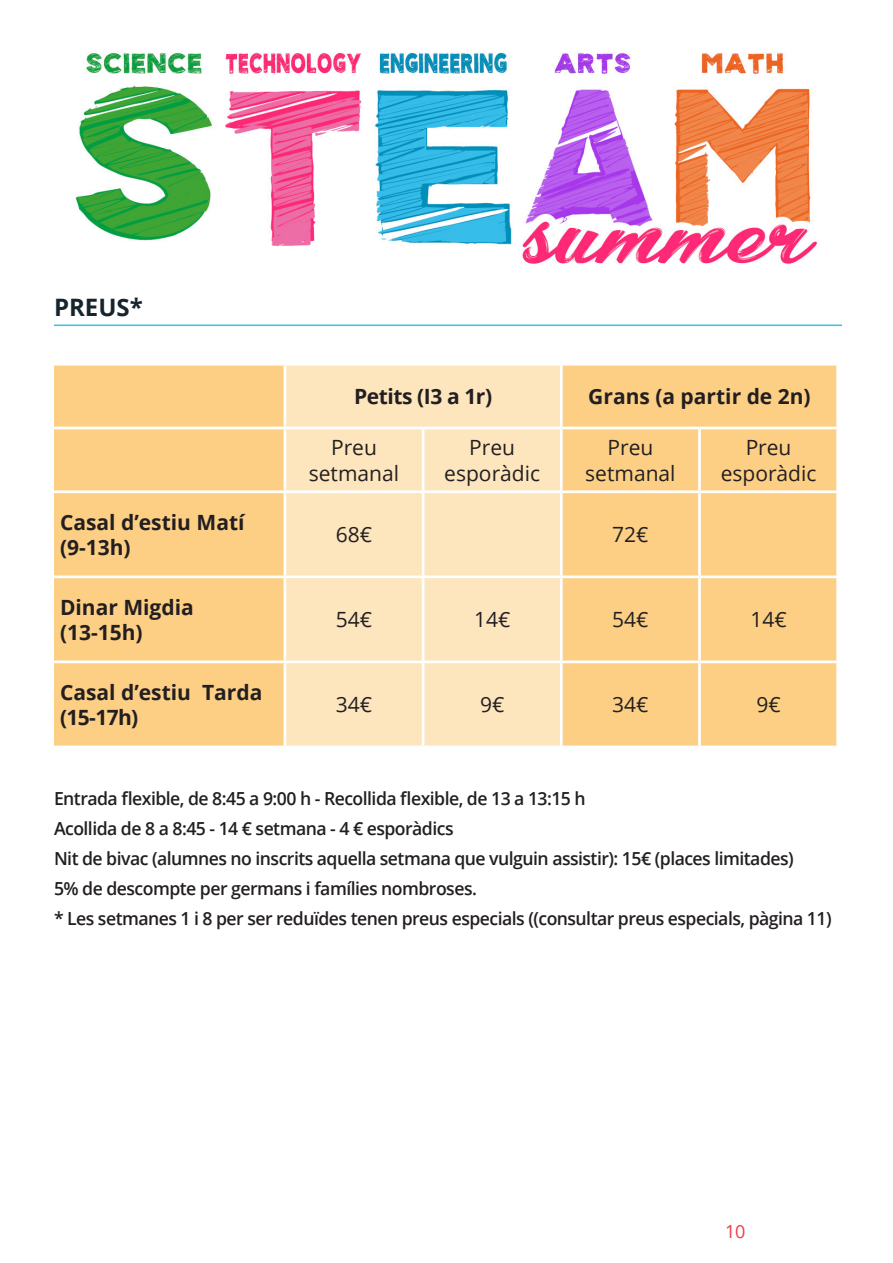
<style>
.page{position:relative;width:893px;height:1263px;background:#fff}
.page>*{position:absolute;margin:0;border:0;box-sizing:border-box;transform-origin:0 0}
.TDC_-_Título_y_número_de_página{font:700 24px "Open Sans";color:#16242e}
.t1{font:700 21px "Open Sans";color:#231f20}
.t2{font:21px/25.2px "Open Sans";color:#231f20;text-align:center}
.t3{font:700 21px "Open Sans";letter-spacing:-.02em;color:#231f20}
.t4{font:600 18px "Open Sans";letter-spacing:-.03em;color:#231f20}
.t5{font:18px "Open Sans";color:#ee3d43}
</style>
<div class="page">
<img style="left:75px;top:52px;width:743px;height:213px">
<hr style="left:54px;top:325px;width:788px;height:1px;background:#2cc3ec">
<div style="left:54px;top:366px;width:782px;height:380px;background:#fccf85"></div>
<div style="left:286px;top:366px;width:274px;height:380px;background:#fde5bd"></div>
<hr style="left:284px;top:366px;width:2px;height:61px;background:#fff">
<hr style="left:560px;top:366px;width:3px;height:61px;background:#fff">
<hr style="left:54px;top:427px;width:231px;height:2px;background:#fff">
<hr style="left:285px;top:427px;width:138px;height:2px;background:#fff">
<hr style="left:284px;top:429px;width:2px;height:61px;background:#fff">
<hr style="left:423px;top:427px;width:138px;height:2px;background:#fff">
<hr style="left:422px;top:429px;width:2px;height:61px;background:#fff">
<hr style="left:561px;top:427px;width:138px;height:2px;background:#fff">
<hr style="left:560px;top:429px;width:3px;height:61px;background:#fff">
<hr style="left:699px;top:427px;width:140px;height:2px;background:#fff">
<hr style="left:698px;top:429px;width:3px;height:61px;background:#fff">
<hr style="left:54px;top:490px;width:231px;height:3px;background:#fff">
<hr style="left:285px;top:490px;width:138px;height:3px;background:#fff">
<hr style="left:284px;top:493px;width:2px;height:82px;background:#fff">
<hr style="left:423px;top:490px;width:138px;height:3px;background:#fff">
<hr style="left:422px;top:493px;width:2px;height:82px;background:#fff">
<hr style="left:561px;top:490px;width:138px;height:3px;background:#fff">
<hr style="left:560px;top:493px;width:3px;height:82px;background:#fff">
<hr style="left:699px;top:490px;width:140px;height:3px;background:#fff">
<hr style="left:698px;top:493px;width:3px;height:82px;background:#fff">
<hr style="left:54px;top:575px;width:231px;height:3px;background:#fff">
<hr style="left:285px;top:575px;width:138px;height:3px;background:#fff">
<hr style="left:284px;top:578px;width:2px;height:82px;background:#fff">
<hr style="left:423px;top:575px;width:138px;height:3px;background:#fff">
<hr style="left:422px;top:578px;width:2px;height:82px;background:#fff">
<hr style="left:561px;top:575px;width:138px;height:3px;background:#fff">
<hr style="left:560px;top:578px;width:3px;height:82px;background:#fff">
<hr style="left:699px;top:575px;width:140px;height:3px;background:#fff">
<hr style="left:698px;top:578px;width:3px;height:82px;background:#fff">
<hr style="left:54px;top:660px;width:231px;height:3px;background:#fff">
<hr style="left:285px;top:660px;width:138px;height:3px;background:#fff">
<hr style="left:284px;top:663px;width:2px;height:83px;background:#fff">
<hr style="left:423px;top:660px;width:138px;height:3px;background:#fff">
<hr style="left:422px;top:663px;width:2px;height:83px;background:#fff">
<hr style="left:561px;top:660px;width:138px;height:3px;background:#fff">
<hr style="left:560px;top:663px;width:3px;height:83px;background:#fff">
<hr style="left:699px;top:660px;width:140px;height:3px;background:#fff">
<hr style="left:698px;top:663px;width:3px;height:83px;background:#fff">
<p class="TDC_-_Título_y_número_de_página" style="left:54px;top:290px;width:90px">PREUS*</p>
<p class="t1" style="left:60px;top:507px;width:186px">Casal d’estiu Matí</p>
<p class="t1" style="left:60px;top:532px;width:72px">(9-13h)</p>
<p class="t1" style="left:60px;top:592px;width:135px">Dinar Migdia</p>
<p class="t1" style="left:60px;top:617px;width:84px">(13-15h)</p>
<p class="t1" style="left:60px;top:677px;width:204px">Casal d’estiu Tarda</p>
<p class="t1" style="left:60px;top:703px;width:80px">(15-17h)</p>
<p class="t3" style="left:354px;top:382px;width:140px">Petits (I3 a 1r)</p>
<p class="t1" style="left:588px;top:382px;width:224px">Grans (a partir de 2n)</p>
<p class="t2" style="left:309px;top:435px;width:92px">Preu setmanal</p>
<p class="t2" style="left:444px;top:435px;width:97px">Preu esporàdic</p>
<p class="t2" style="left:585px;top:435px;width:92px">Preu setmanal</p>
<p class="t2" style="left:721px;top:435px;width:97px">Preu esporàdic</p>
<p class="t2" style="left:336px;top:522px;width:38px">68€</p>
<p class="t2" style="left:612px;top:522px;width:38px">72€</p>
<p class="t2" style="left:336px;top:607px;width:38px">54€</p>
<p class="t2" style="left:474px;top:607px;width:38px">14€</p>
<p class="t2" style="left:612px;top:607px;width:38px">54€</p>
<p class="t2" style="left:750px;top:607px;width:38px">14€</p>
<p class="t2" style="left:336px;top:692px;width:38px">34€</p>
<p class="t2" style="left:480px;top:692px;width:26px">9€</p>
<p class="t2" style="left:612px;top:692px;width:38px">34€</p>
<p class="t2" style="left:756px;top:692px;width:26px">9€</p>
<p class="t4" style="left:54px;top:786px;width:533px">Entrada flexible, de 8:45 a 9:00 h - Recollida flexible, de 13 a 13:15 h</p>
<p class="t4" style="left:54px;top:816px;width:401px">Acollida de 8 a 8:45 - 14 € setmana - 4 € esporàdics</p>
<p class="t4" style="left:54px;top:846px;width:741px">Nit de bivac (alumnes no inscrits aquella setmana que vulguin assistir): 15€ (places limitades)</p>
<p class="t4" style="left:54px;top:876px;width:424px">5% de descompte per germans i famílies nombroses.</p>
<p class="t4" style="left:54px;top:906px;width:779px">* Les setmanes 1 i 8 per ser reduïdes tenen preus especials ((consultar preus especials, pàgina 11)</p>
<p class="t5" style="left:725px;top:1218px;width:22px">10</p>
</div>
